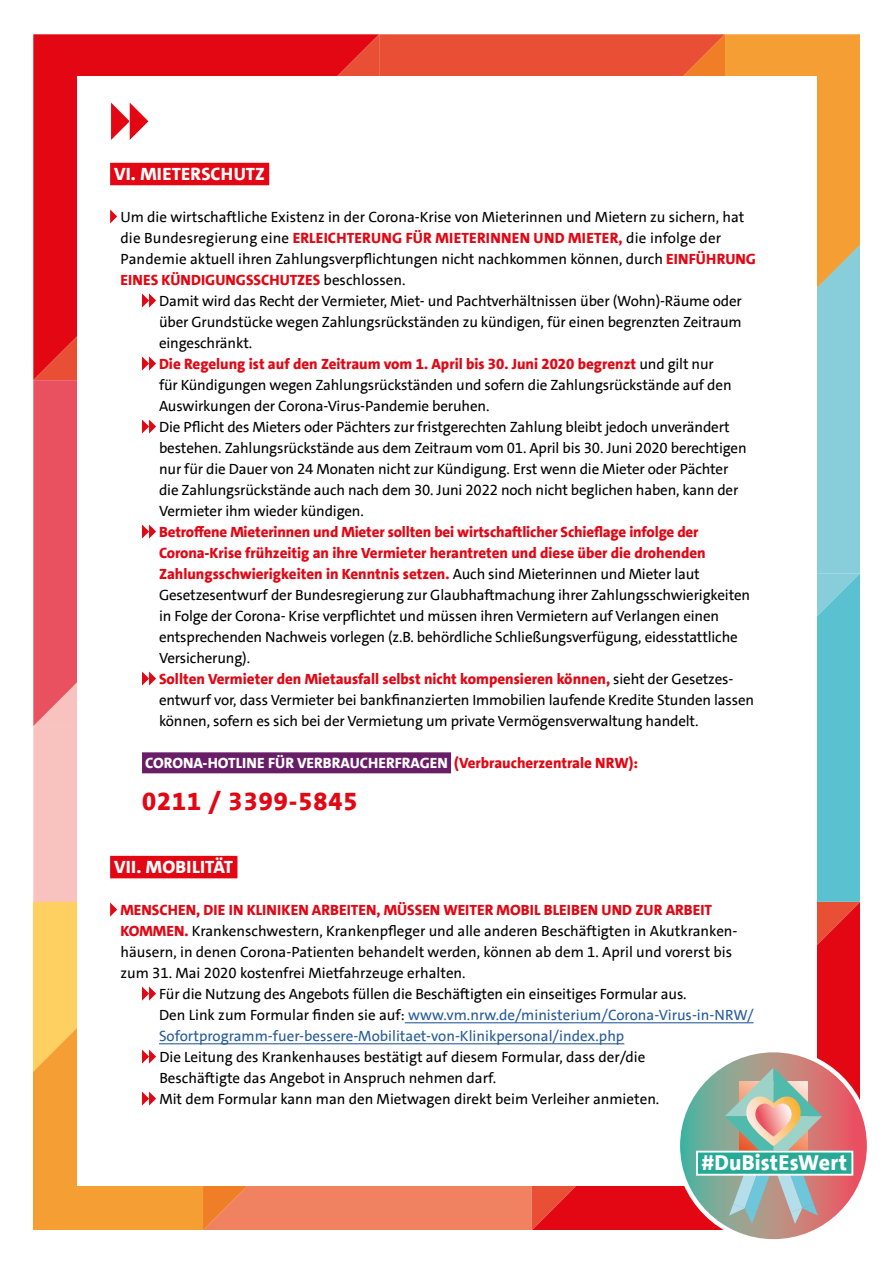
<style>
.page{position:relative;width:893px;height:1263px;background:#fff}
.page>*{position:absolute;margin:0;border:0;box-sizing:border-box;transform-origin:0 0}
.t1{font:800 25.5px "SPD The Sans";letter-spacing:.04em;color:#e30613}
.t2{font:800 21.9px "SPD The Sans";letter-spacing:.01em;color:#fff}
.t3{font:800 18px "SPD The Sans";letter-spacing:.01em;color:#fff}
.t4{font:15px/21px "SPD The Sans";letter-spacing:-.01em;color:#000}
.t5{font:15px "SPD The Sans";color:#275b9b}
.t6{font:800 15px "SPD The Sans";color:#e30613}
.t7{font:800 15px "SPD The Sans";color:#fff}
.s1{font-weight:800;color:#e30613}
.s2{color:#e30613}
.s3{color:#000}
</style>
<div class="page">
<div style="left:725px;top:34px;width:134px;height:211px;background:#f59e33"></div>
<svg style="left:34px;top:34px;width:345px;height:346px;background:#e30e18"></svg>
<div style="left:34px;top:380px;width:43px;height:346px;background:#ea5160"></div>
<svg style="left:379px;top:34px;width:346px;height:42px;background:#e95335"></svg>
<div style="left:34px;top:726px;width:43px;height:176px;background:#f8c2be"></div>
<div style="left:34px;top:1106px;width:169px;height:123px;background:#f59e33"></div>
<svg style="left:532px;top:902px;width:327px;height:327px;background:#e4161e"></svg>
<svg style="left:817px;top:573px;width:42px;height:329px;background:#5dc1d0"></svg>
<svg style="left:203px;top:1186px;width:329px;height:43px;background:#f0815e"></svg>
<svg style="left:817px;top:245px;width:42px;height:328px;background:#8fcace"></svg>
<div style="left:77px;top:77px;width:739px;height:1109px;background:#fff"></div>
<div style="left:821px;top:1187px;width:41px;height:52px;background:#fff"></div>
<svg style="left:678px;top:1050px;width:191px;height:191px;background:#b0938c"></svg>
<div style="left:676px;top:1048px;width:195px;height:195px;border:4px solid #fff;border-radius:50%"></div>
<svg style="left:725px;top:1067px;width:97px;height:157px;background:#afaca0"></svg>
<div style="left:696px;top:1151px;width:156px;height:24px;background:#26a995"></div>
<div style="left:696px;top:1151px;width:157px;height:25px;border:2px solid #fff"></div>
<div style="left:110px;top:163px;width:159px;height:22px;background:#e30613"></div>
<div style="left:142px;top:752px;width:309px;height:21px;background:#681d67"></div>
<div style="left:110px;top:856px;width:127px;height:22px;background:#e30613"></div>
<hr style="left:405px;top:1022px;width:348px;height:1px;background:#275b9b">
<hr style="left:159px;top:1043px;width:465px;height:1px;background:#275b9b">
<svg style="left:110px;top:209px;width:7px;height:15px"></svg>
<svg style="left:142px;top:293px;width:14px;height:15px"></svg>
<svg style="left:142px;top:356px;width:14px;height:15px"></svg>
<svg style="left:142px;top:419px;width:14px;height:15px"></svg>
<svg style="left:142px;top:524px;width:14px;height:15px"></svg>
<svg style="left:142px;top:671px;width:14px;height:15px"></svg>
<svg style="left:33px;top:902px;width:170px;height:204px"></svg>
<svg style="left:111px;top:103px;width:37px;height:37px"></svg>
<p class="t3" style="left:114px;top:162px;width:152px">VI. MIETERSCHUTZ</p>
<p class="t4" style="left:120px;top:207px;width:637px">Um die wirtschaftliche Existenz in der Corona-Krise von Mieterinnen und Mietern zu sichern, hat die Bundesregierung eine <span class="s1">ERLEICHTERUNG FÜR MIETERINNEN UND MIETER,</span> die infolge der Pandemie aktuell ihren Zahlungsverpflichtungen nicht nachkommen können, durch <span class="s1">EINFÜHRUNG EINES KÜNDIGUNGSSCHUTZES</span> beschlossen.</p>
<p class="t4" style="left:159px;top:291px;width:589px">Damit wird das Recht der Vermieter, Miet- und Pachtverhältnissen über (Wohn)-Räume oder über Grundstücke wegen Zahlungsrückständen zu kündigen, für einen begrenzten Zeitraum eingeschränkt.<br><span class="s1">Die Regelung ist auf den Zeitraum vom 1. April bis 30. Juni 2020 begrenzt</span> und gilt nur<br>für Kündigungen wegen Zahlungsrückständen und sofern die Zahlungsrückstände auf den Auswirkungen der Corona-Virus-Pandemie beruhen.<br>Die Pflicht des Mieters oder Pächters zur fristgerechten Zahlung bleibt jedoch unverändert bestehen. Zahlungsrückstände aus dem Zeitraum vom 01. April bis 30. Juni 2020 berechtigen nur für die Dauer von 24 Monaten nicht zur Kündigung. Erst wenn die Mieter oder Pächter die Zahlungsrückstände auch nach dem 30. Juni 2022 noch nicht beglichen haben, kann der Vermieter ihm wieder kündigen.</p>
<p class="t4" style="left:159px;top:522px;width:597px"><span class="s1">Betroffene Mieterinnen und Mieter sollten bei wirtschaftlicher Schieflage infolge der Corona-Krise frühzeitig an ihre Vermieter herantreten und diese über die drohenden Zahlungsschwierigkeiten in Kenntnis setzen.</span> Auch sind Mieterinnen und Mieter laut Gesetzesentwurf der Bundesregierung zur Glaubhaftmachung ihrer Zahlungsschwierigkeiten in Folge der Corona- Krise verpflichtet und müssen ihren Vermietern auf Verlangen einen entsprechenden Nachweis vorlegen (z.B. behördliche Schließungsverfügung, eidesstattliche Versicherung).<br><span class="s1">Sollten Vermieter den Mietausfall selbst nicht kompensieren können,</span> sieht der Gesetzes&shy;entwurf vor, dass Vermieter bei bankfinanzierten Immobilien laufende Kredite Stunden lassen können, sofern es sich bei der Vermietung um private Vermögensverwaltung handelt.</p>
<p class="t7" style="left:145px;top:753px;width:494px">CORONA-HOTLINE FÜR VERBRAUCHERFRAGEN <span class="s2">(Verbraucherzentrale NRW):</span></p>
<h1 class="t1" style="left:142px;top:785px;width:217px">0211 / 3399-5845</h1>
<p class="t3" style="left:114px;top:855px;width:121px">VII. MOBILITÄT</p>
<p class="t6" style="left:120px;top:900px;width:593px">MENSCHEN, DIE IN KLINIKEN ARBEITEN, MÜSSEN WEITER MOBIL BLEIBEN UND ZUR ARBEIT</p>
<p class="t4" style="left:120px;top:921px;width:619px"><span class="s1">KOMMEN.</span> Krankenschwestern, Krankenpfleger und alle anderen Beschäftigten in Akutkranken-</p>
<p class="t4" style="left:120px;top:942px;width:613px">häusern, in denen Corona-Patienten behandelt werden, können ab dem 1. April und vorerst bis</p>
<p class="t4" style="left:120px;top:963px;width:347px">zum 31. Mai 2020 kostenfrei Mietfahrzeuge erhalten.</p>
<p class="t4" style="left:159px;top:984px;width:529px">Für die Nutzung des Angebots füllen die Beschäftigten ein einseitiges Formular aus.</p>
<p class="t5" style="left:159px;top:1005px;width:596px"><span class="s3">Den Link zum Formular finden sie auf:</span> www.vm.nrw.de/ministerium/Corona-Virus-in-NRW/</p>
<p class="t5" style="left:159px;top:1026px;width:467px">Sofortprogramm-fuer-bessere-Mobilitaet-von-Klinikpersonal/index.php</p>
<p class="t4" style="left:159px;top:1047px;width:502px">Die Leitung des Krankenhauses bestätigt auf diesem Formular, dass der/die<br>Beschäftigte das Angebot in Anspruch nehmen darf.<br>Mit dem Formular kann man den Mietwagen direkt beim Verleiher anmieten.</p>
<h2 class="t2" style="left:701px;top:1149px;width:147px">#DuBistEsWert</h2>
</div>
